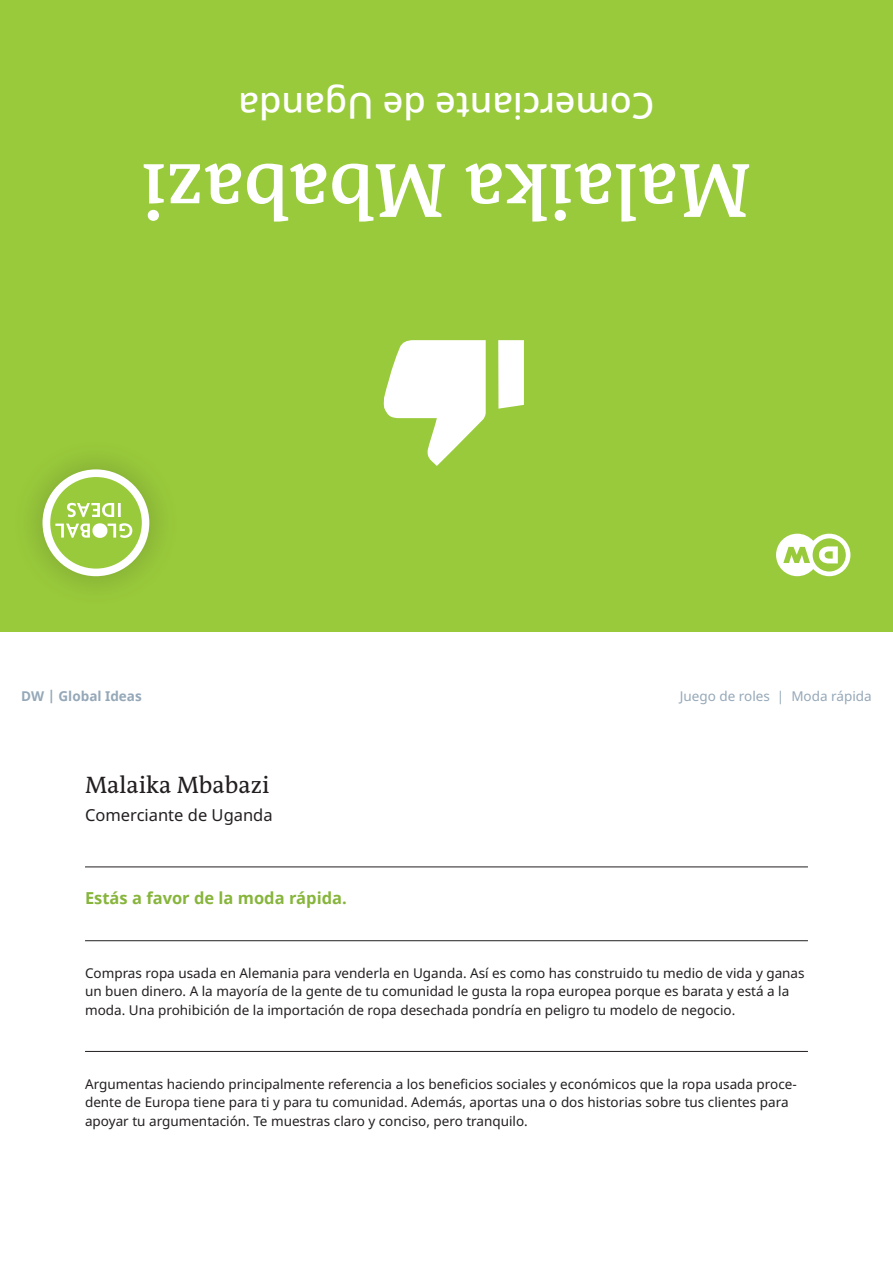
<style>
.page{position:relative;width:893px;height:1263px;background:#fff}
.page>*{position:absolute;margin:0;border:0;box-sizing:border-box;transform-origin:0 0}
.Frage{font:600 78px "DW The Antiqua B W6";color:#fff}
.Frage-2{font:500 36px "Noto Sans";color:#fff}
.Frage-3{font:24px "DW The Antiqua B W5 Plain";color:#231f20}
.Fliesstext{font:700 16.5px "Noto Sans";color:#87b53b}
.Frage-4{font:16.5px "Noto Sans";color:#231f20}
.Fliesstext-2{font:13.5px/18.5px "Noto Sans";color:#231f20}
.Fliesstext-3{font:13.5px "Noto Sans";color:#95a8b8}
.Fliesstext-4{font:700 13.5px "Noto Sans";color:#95a8b8}
</style>
<div class="page">
<div style="left:0;top:0;width:893px;height:631px;background:#99ca3b"></div>
<div style="left:10px;top:437px;width:172px;height:172px;background:#231f20;opacity:.25"></div>
<div style="left:43px;top:469px;width:106px;height:107px;background:#fff;border-radius:50%"></div>
<div style="left:50px;top:477px;width:92px;height:92px;background:#99ca3b;border-radius:50%"></div>
<svg style="left:55px;top:503px;width:77px;height:35px"></svg>
<svg style="left:776px;top:534px;width:74px;height:42px"></svg>
<svg style="left:383px;top:340px;width:103px;height:126px"></svg>
<svg style="left:498px;top:340px;width:26px;height:69px;background:#f9fcf4"></svg>
<hr style="left:85px;top:866px;width:723px;height:1px;background:#231f20">
<hr style="left:85px;top:940px;width:723px;height:1px;background:#231f20">
<hr style="left:85px;top:1051px;width:723px;height:1px;background:#231f20">
<p class="Frage-2" style="left:654px;top:131px;width:418px;rotate:-180deg">Comerciante de Uganda</p>
<p class="Frage" style="left:751px;top:241px;width:611px;rotate:-180deg">Malaika Mbabazi</p>
<p class="Fliesstext-4" style="left:21px;top:687px;width:122px">DW | Global Ideas</p>
<p class="Fliesstext-3" style="left:680px;top:687px;width:193px">Juego de roles | Moda rápida</p>
<p class="Frage-3" style="left:85px;top:770px;width:186px">Malaika Mbabazi</p>
<p class="Frage-4" style="left:85px;top:803px;width:189px">Comerciante de Uganda</p>
<p class="Fliesstext" style="left:85px;top:886px;width:263px">Estás a favor de la moda rápida.</p>
<p class="Fliesstext-2" style="left:85px;top:964px;width:721px">Compras ropa usada en Alemania para venderla en Uganda. Así es como has construido tu medio de vida y ganas un buen dinero. A la mayoría de la gente de tu comunidad le gusta la ropa europea porque es barata y está a la moda. Una prohibición de la importación de ropa desechada pondría en peligro tu modelo de negocio.</p>
<p class="Fliesstext-2" style="left:85px;top:1075px;width:713px">Argumentas haciendo principalmente referencia a los beneficios sociales y económicos que la ropa usada proce&shy;dente de Europa tiene para ti y para tu comunidad. Además, aportas una o dos historias sobre tus clientes para apoyar tu argumentación. Te muestras claro y conciso, pero tranquilo.</p>
</div>
